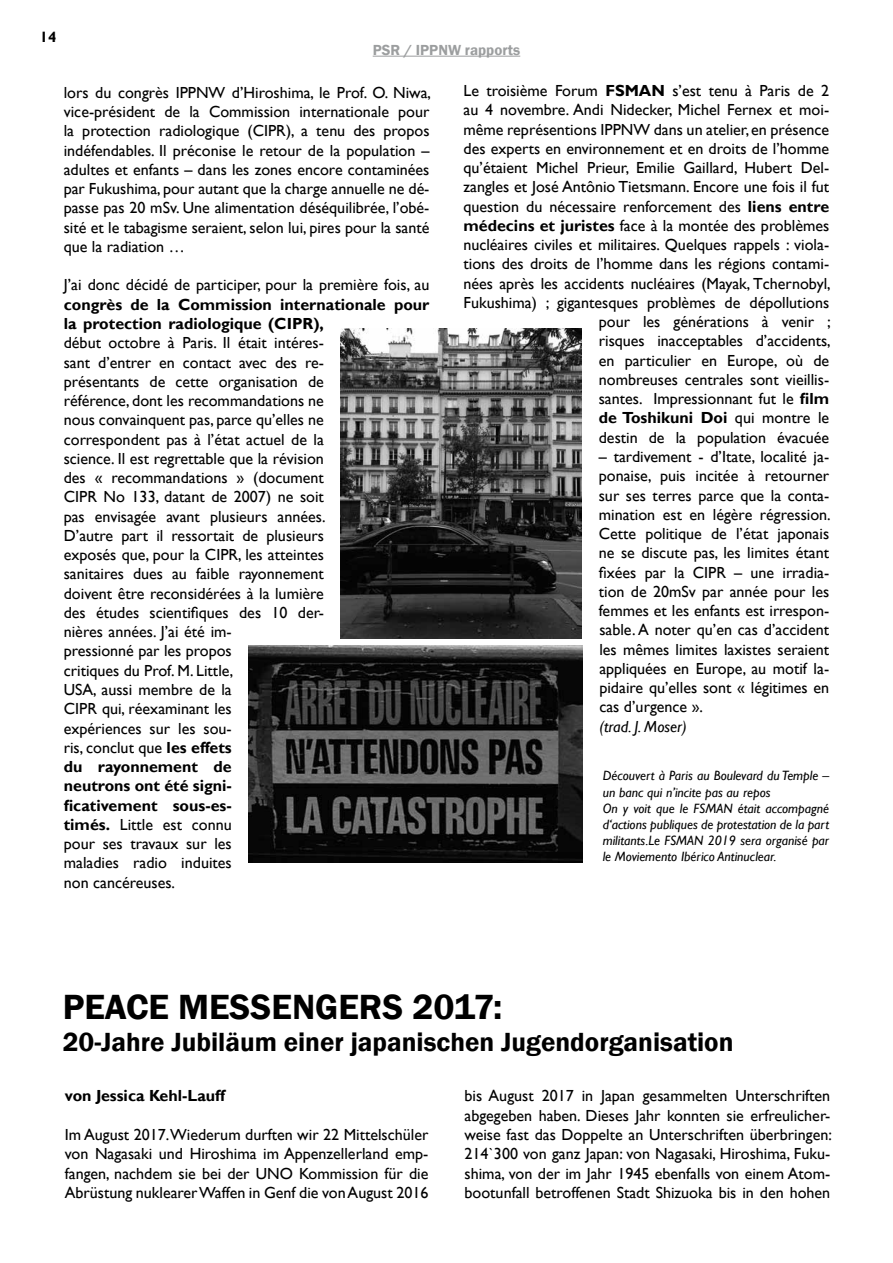
<style>
.page{position:relative;width:893px;height:1263px;background:#fff}
.page>*{position:absolute;margin:0;border:0;box-sizing:border-box;transform-origin:0 0}
.t1{font:600 36px "Franklin Gothic";color:#000}
.t2{font:600 27px "Franklin Gothic";color:#000}
.t3{font:16.05px/19.2px "Gill Sans";color:#000;text-align:justify}
.t4{font:700 16.05px/19.2px "Gill Sans";color:#000}
.t5{font:italic 16.05px "Gill Sans";color:#000}
.t6{font:600 15px "Franklin Gothic";color:#9c9e9f}
.t7{font:700 15px "Gill Sans";color:#000}
.t8{font:italic 13.5px/16.2px "Gill Sans";color:#000}
.s1{font-weight:700}
</style>
<div class="page">
<img style="left:341px;top:328px;width:241px;height:310px">
<img style="left:249px;top:646px;width:333px;height:216px">
<hr style="left:373px;top:56px;width:147px;height:1px;background:#9c9e9f">
<p class="t7" style="left:40px;top:28px;width:18px">14</p>
<p class="t6" style="left:373px;top:41px;width:149px">PSR / IPPNW rapports</p>
<p class="t3" style="left:64px;top:83px;width:369px">lors du congrès IPPNW d’Hiroshima, le Prof. O. Niwa, vice-président de la Commission internationale pour la protection radiologique (CIPR), a tenu des propos indéfendables. Il préconise le retour de la population – adultes et enfants – dans les zones encore contaminées par Fukushima, pour autant que la charge annuelle ne dé&shy;passe pas 20 mSv. Une alimentation déséquilibrée, l’obé&shy;sité et le tabagisme seraient, selon lui, pires pour la santé que la radiation …</p>
<p class="t3" style="left:64px;top:276px;width:367px">J’ai donc décidé de participer, pour la première fois, au</p>
<p class="t4" style="left:64px;top:295px;width:367px">congrès de la Commission internationale pour la protection radiologique (CIPR),</p>
<p class="t3" style="left:64px;top:334px;width:263px;text-align:left">début octobre à Paris. Il était intéres&shy;sant d’entrer en contact avec des re&shy;présentants de cette organisation de référence, dont les recommandations ne nous convainquent pas, parce qu’elles ne correspondent pas à l’état actuel de la science. Il est regrettable que la révision des « recommandations » (document<br>CIPR No 133, datant de 2007) ne soit pas envisagée avant plusieurs années.<br>D’autre part il ressortait de plusieurs exposés que, pour la CIPR, les atteintes sanitaires dues au faible rayonnement doivent être reconsidérées à la lumière des études scientifiques des 10 der&shy;nières années. J’ai été im-<br>pressionné par les propos<br>critiques du Prof. M. Little,<br>USA, aussi membre de la<br>CIPR qui, réexaminant les<br>expériences sur les sou-<br>ris, conclut que <span class="s1">les effets<br>du rayonnement de<br>neutrons ont été signi&shy;ficativement sous-es-<br>timés.</span> Little est connu<br>pour ses travaux sur les<br>maladies radio induites<br>non cancéreuses.</p>
<p class="t3" style="left:463px;top:81px;width:369px;text-align:right">Le troisième Forum <span class="s1">FSMAN</span> s’est tenu à Paris de 2 au 4 novembre. Andi Nidecker, Michel Fernex et moi&shy;même représentions IPPNW dans un atelier, en présence des experts en environnement et en droits de l’homme qu’étaient Michel Prieur, Emilie Gaillard, Hubert Del&shy;zangles et José Antônio Tietsmann. Encore une fois il fut question du nécessaire renforcement des <span class="s1">liens entre médecins et juristes</span> face à la montée des problèmes nucléaires civiles et militaires. Quelques rappels : viola&shy;tions des droits de l’homme dans les régions contami&shy;nées après les accidents nucléaires (Mayak, Tchernobyl, Fukushima) ; gigantesques problèmes de dépollutions pour les générations à venir ;<br>risques inacceptables d’accidents,<br>en particulier en Europe, où de<br>nombreuses centrales sont vieillis-<br>santes. Impressionnant fut le <span class="s1">film<br>de Toshikuni Doi</span> qui montre le<br>destin de la population évacuée</p>
<p class="t3" style="left:599px;top:447px;width:233px">– tardivement - d’Itate, localité ja&shy;ponaise, puis incitée à retourner sur ses terres parce que la conta&shy;mination est en légère régression.<br>Cette politique de l’état japonais ne se discute pas, les limites étant fixées par la CIPR – une irradia&shy;tion de 20mSv par année pour les femmes et les enfants est irrespon&shy;sable. A noter qu’en cas d’accident les mêmes limites laxistes seraient appliquées en Europe, au motif la&shy;pidaire qu’elles sont « légitimes en cas d’urgence ».</p>
<p class="t5" style="left:599px;top:717px;width:89px">(trad. J. Moser)</p>
<p class="t8" style="left:603px;top:768px;width:228px">Découvert à Paris au Boulevard du Temple – un banc qui n’incite pas au repos<br>On y voit que le FSMAN était accompagné d‘actions publiques de protestation de la part militants.Le FSMAN 2019 sera organisé par le Moviemento Ibérico Antinuclear.</p>
<h1 class="t1" style="left:63px;top:984px;width:441px">PEACE MESSENGERS 2017:</h1>
<h2 class="t2" style="left:63px;top:1025px;width:672px">20-Jahre Jubiläum einer japanischen Jugendorganisation</h2>
<p class="t4" style="left:65px;top:1087px;width:162px">von Jessica Kehl-Lauff</p>
<p class="t3" style="left:65px;top:1125px;width:365px">Im August 2017.Wiederum durften wir 22 Mittelschüler von Nagasaki und Hiroshima im Appenzellerland emp&shy;fangen, nachdem sie bei der UNO Kommission für die Abrüstung nuklearer Waffen in Genf die von August 2016</p>
<p class="t3" style="left:465px;top:1087px;width:369px">bis August 2017 in Japan gesammelten Unterschriften abgegeben haben. Dieses Jahr konnten sie erfreulicher&shy;weise fast das Doppelte an Unterschriften überbringen:<br>214`300 von ganz Japan: von Nagasaki, Hiroshima, Fuku&shy;shima, von der im Jahr 1945 ebenfalls von einem Atom&shy;bootunfall betroffenen Stadt Shizuoka bis in den hohen</p>
</div>
